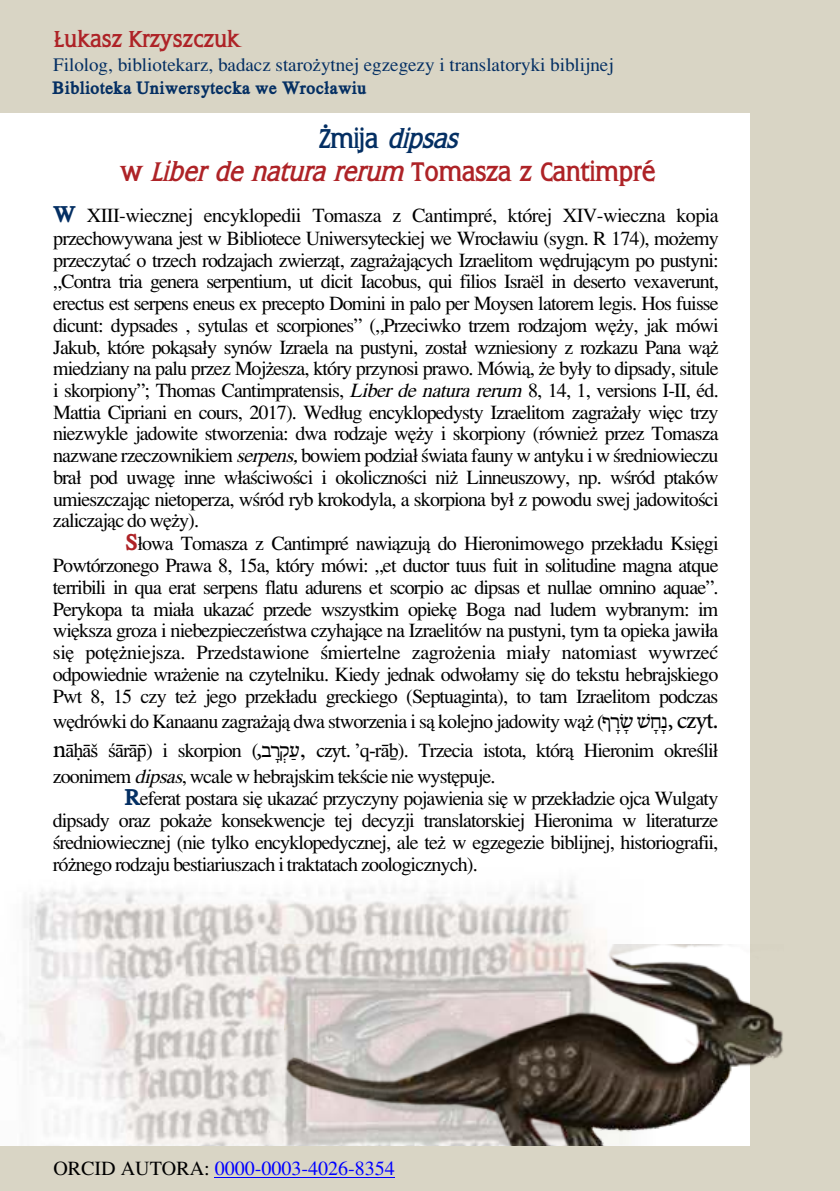
<style>
.page{position:relative;width:840px;height:1191px;background:#fff}
.page>*{position:absolute;margin:0;border:0;box-sizing:border-box;transform-origin:0 0}
.t1{font:700 28px/32px "wof Falal";letter-spacing:-.025em;color:#ae2327;text-align:center}
.t2{font:700 24px "wof Falal";color:#ae2327}
.t3{font:20px/21.8px "wof Chill";letter-spacing:-.045em;color:#000;text-align:justify}
.t4{font:20px "wof Chill";color:#00f}
.t5{font:19px "wof Chill";color:#042f63}
.t6{font:700 19px "wof Chill";color:#042f63}
.s1{color:#042f63}
.s2{font-style:italic;color:#042f63}
.s3{font-style:italic}
.s4{font-weight:700;font-size:24px;color:#042f63}
.s5{font-weight:700;font-size:24px;color:#ae2327}
.s6{font-family:"Adobe Hebrew";font-size:24px}
.s7{font-family:"Times New Roman"}
.s8{font-size:24px}
.s9{font-family:"Adobe Hebrew"}
.s10{color:#000}
</style>
<div class="page">
<img style="left:0;top:881px;width:607px;height:265px">
<div style="left:0;top:0;width:839px;height:113px;background:#d9d5c5"></div>
<div style="left:749px;top:37px;width:90px;height:1154px;background:#d9d5c5"></div>
<img style="left:285px;top:944px;width:498px;height:202px">
<div style="left:0;top:1146px;width:839px;height:45px;background:#d9d5c5"></div>
<hr style="left:215px;top:1176px;width:179px;height:1px;background:#00f">
<p class="t2" style="left:54px;top:25px;width:187px">Łukasz Krzyszczuk</p>
<p class="t6" style="left:52px;top:77px;width:315px">Biblioteka Uniwersytecka we Wrocławiu</p>
<p class="t5" style="left:53px;top:54px;width:561px">Filolog, bibliotekarz, badacz starożytnej egzegezy i translatoryki biblijnej</p>
<h1 class="t1" style="left:120px;top:123px;width:537px"><span class="s1">Żmija</span> <span class="s2">dipsas<br></span>w <span class="s3">Liber de natura rerum</span> Tomasza z Cantimpré</h1>
<p class="t3" style="left:53px;top:205px;width:667px"><span class="s4">W</span> XIII-wiecznej encyklopedii Tomasza z Cantimpré, której XIV-wieczna kopia przechowywana jest w Bibliotece Uniwersyteckiej we Wrocławiu (sygn. R 174), możemy przeczytać o trzech rodzajach zwierząt, zagrażających Izraelitom wędrującym po pustyni: „Contra tria genera serpentium, ut dicit Iacobus, qui filios Israël in deserto vexaverunt, erectus est serpens eneus ex precepto Domini in palo per Moysen latorem legis. Hos fuisse dicunt: dypsades , sytulas et scorpiones” („Przeciwko trzem rodzajom węży, jak mówi Jakub, które pokąsały synów Izraela na pustyni, został wzniesiony z rozkazu Pana wąż miedziany na palu przez Mojżesza, który przynosi prawo. Mówią, że były to dipsady, situle i skorpiony”; Thomas Cantimpratensis, <span class="s3">Liber de natura rerum</span> 8, 14, 1, versions I-II, éd.<br>Mattia Cipriani en cours, 2017). Według encyklopedysty Izraelitom zagrażały więc trzy niezwykle jadowite stworzenia: dwa rodzaje węży i skorpiony (również przez Tomasza nazwane rzeczownikiem <span class="s3">serpens,</span> bowiem podział świata fauny w antyku i w średniowieczu brał pod uwagę inne właściwości i okoliczności niż Linneuszowy, np. wśród ptaków umieszczając nietoperza, wśród ryb krokodyla, a skorpiona był z powodu swej jadowitości zaliczając do węży).</p>
<p class="t3" style="left:53px;top:532px;width:666px;text-indent:72px"><span class="s5">S</span>łowa Tomasza z Cantimpré nawiązują do Hieronimowego przekładu Księgi Powtórzonego Prawa 8, 15a, który mówi: „et ductor tuus fuit in solitudine magna atque terribili in qua erat serpens flatu adurens et scorpio ac dipsas et nullae omnino aquae”.<br>Perykopa ta miała ukazać przede wszystkim opiekę Boga nad ludem wybranym: im większa groza i niebezpieczeństwa czyhające na Izraelitów na pustyni, tym ta opieka jawiła się potężniejsza. Przedstawione śmiertelne zagrożenia miały natomiast wywrzeć odpowiednie wrażenie na czytelniku. Kiedy jednak odwołamy się do tekstu hebrajskiego Pwt 8, 15 czy też jego przekładu greckiego (Septuaginta), to tam Izraelitom podczas</p>
<p class="t3" style="left:53px;top:707px;width:666px;line-height:29.2px">wędrówki do Kanaanu zagrażają dwa stworzenia i są kolejno jadowity wąż ( <span class="s6">רף ָשָׂ חשׁ ָ נָ , czyt. n</span><span class="s7">āḥāš śārāp̄</span>) i skorpion (<span class="s6">, רב ָקְ עַ</span><span class="s8">,</span> <span class="s9">czyt.</span> <span class="s7">’q-rāḇ</span>). Trzecia istota, którą Hieronim określił</p>
<p class="t3" style="left:53px;top:765px;width:444px">zoonimem <span class="s3">dipsas</span>, wcale w hebrajskim tekście nie występuje.</p>
<p class="t3" style="left:125px;top:787px;width:594px"><span class="s4">R</span>eferat postara się ukazać przyczyny pojawienia się w przekładzie ojca Wulgaty</p>
<p class="t3" style="left:53px;top:810px;width:666px">dipsady oraz pokaże konsekwencje tej decyzji translatorskiej Hieronima w literaturze</p>
<p class="t3" style="left:53px;top:831px;width:666px">średniowiecznej (nie tylko encyklopedycznej, ale też w egzegezie biblijnej, historiografii,</p>
<p class="t3" style="left:53px;top:853px;width:426px">różnego rodzaju bestiariuszach i traktatach zoologicznych).</p>
<p class="t4" style="left:53px;top:1157px;width:343px"><span class="s10">ORCID AUTORA:</span> 0000-0003-4026-8354</p>
</div>
